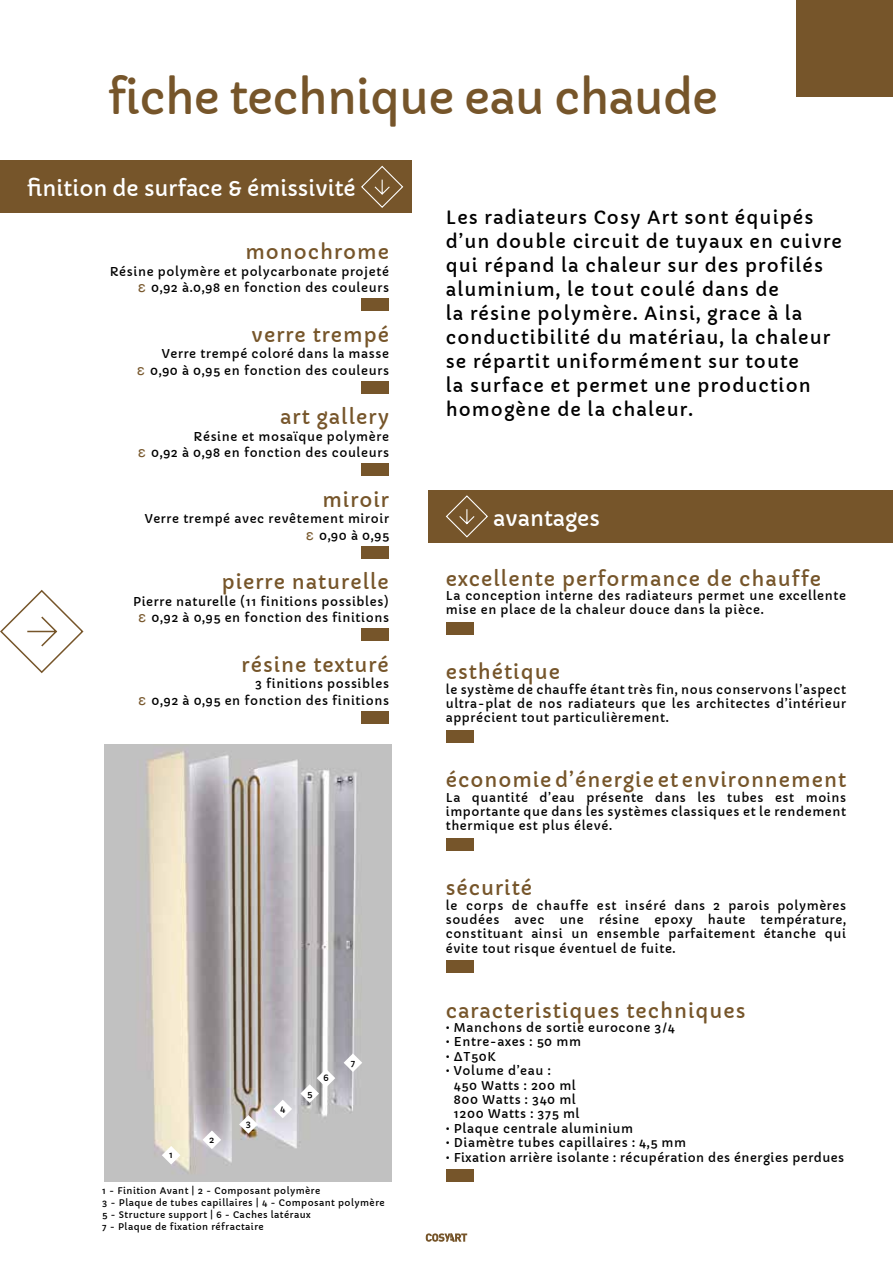
<style>
.page{position:relative;width:893px;height:1263px;background:#fff}
.page>*{position:absolute;margin:0;border:0;box-sizing:border-box;transform-origin:0 0}
.t1{font:45px "Capriola";letter-spacing:-.02em;color:#76552a}
.t2{font:21px "Capriola";color:#fff}
.t3{font:19.5px "Capriola";letter-spacing:.05em;color:#76552a}
.t4{font:18px/24px "Capriola";letter-spacing:.06em;color:#000}
.t5{font:12px/14.4px "Capriola";letter-spacing:.05em;color:#000;text-align:right}
.t6{font:9px/12px "Capriola";letter-spacing:.05em;color:#000}
.s1{font-family:"Helvetica";font-size:15px;color:#76552a}
</style>
<div class="page">
<div style="left:797px;top:0;width:96px;height:96px;background:#76552a"></div>
<svg style="left:426px;top:1233px;width:41px;height:9px"></svg>
<svg style="left:0;top:589px;width:84px;height:85px"></svg>
<div style="left:446px;top:622px;width:28px;height:12px;background:#76552a"></div>
<div style="left:446px;top:730px;width:28px;height:12px;background:#76552a"></div>
<div style="left:446px;top:838px;width:28px;height:12px;background:#76552a"></div>
<div style="left:446px;top:961px;width:28px;height:12px;background:#76552a"></div>
<div style="left:446px;top:1170px;width:28px;height:12px;background:#76552a"></div>
<div style="left:361px;top:299px;width:28px;height:12px;background:#76552a"></div>
<div style="left:361px;top:381px;width:28px;height:12px;background:#76552a"></div>
<div style="left:361px;top:464px;width:28px;height:12px;background:#76552a"></div>
<div style="left:361px;top:546px;width:28px;height:12px;background:#76552a"></div>
<div style="left:361px;top:629px;width:28px;height:12px;background:#76552a"></div>
<div style="left:361px;top:711px;width:28px;height:12px;background:#76552a"></div>
<div style="left:0;top:161px;width:411px;height:52px;background:#76552a"></div>
<svg style="left:361px;top:165px;width:43px;height:43px"></svg>
<div style="left:429px;top:490px;width:464px;height:53px;background:#76552a"></div>
<svg style="left:446px;top:495px;width:42px;height:43px"></svg>
<img style="left:104px;top:744px;width:287px;height:438px">
<svg style="left:344px;top:1053px;width:18px;height:19px"></svg>
<svg style="left:300px;top:1069px;width:35px;height:34px"></svg>
<svg style="left:273px;top:1100px;width:19px;height:18px"></svg>
<svg style="left:239px;top:1115px;width:19px;height:19px"></svg>
<svg style="left:203px;top:1130px;width:18px;height:19px"></svg>
<svg style="left:162px;top:1146px;width:18px;height:18px"></svg>
<h1 class="t1" style="left:108px;top:70px;width:612px">fiche technique eau chaude</h1>
<h2 class="t2" style="left:27px;top:176px;width:330px">finition de surface &amp; émissivité</h2>
<h3 class="t3" style="left:246px;top:240px;width:145px">monochrome</h3>
<p class="t5" style="left:110px;top:263px;width:281px;line-height:16.5px">Résine polymère et polycarbonate projeté <span class="s1">ε</span> 0,92 à.0,98 en fonction des couleurs</p>
<h3 class="t3" style="left:252px;top:323px;width:139px">verre trempé</h3>
<p class="t5" style="left:137px;top:346px;width:254px;line-height:16.5px">Verre trempé coloré dans la masse<br><span class="s1">ε</span> 0,90 à 0,95 en fonction des couleurs</p>
<h3 class="t3" style="left:280px;top:405px;width:110px">art gallery</h3>
<p class="t5" style="left:138px;top:428px;width:253px;line-height:16.5px">Résine et mosaïque polymère<br><span class="s1">ε</span> 0,92 à 0,98 en fonction des couleurs</p>
<h3 class="t3" style="left:322px;top:488px;width:68px">miroir</h3>
<p class="t5" style="left:145px;top:511px;width:246px;line-height:16.5px">Verre trempé avec revêtement miroir <span class="s1">ε</span> 0,90 à 0,95</p>
<h3 class="t3" style="left:222px;top:570px;width:169px">pierre naturelle</h3>
<p class="t5" style="left:133px;top:593px;width:257px;line-height:16.5px;text-align:center">Pierre naturelle (11 finitions possibles) <span class="s1">ε</span> 0,92 à 0,95 en fonction des finitions</p>
<h3 class="t3" style="left:242px;top:653px;width:149px">résine texturé</h3>
<p class="t5" style="left:138px;top:676px;width:252px;line-height:16.5px">3 finitions possibles<br><span class="s1">ε</span> 0,92 à 0,95 en fonction des finitions</p>
<p class="t6" style="left:169px;top:1149px;width:5px">1</p>
<p class="t6" style="left:209px;top:1134px;width:7px">2</p>
<p class="t6" style="left:246px;top:1118px;width:7px">3</p>
<p class="t6" style="left:280px;top:1103px;width:7px">4</p>
<p class="t6" style="left:307px;top:1087px;width:7px">5</p>
<p class="t6" style="left:323px;top:1072px;width:7px">6</p>
<p class="t6" style="left:351px;top:1056px;width:6px">7</p>
<p class="t6" style="left:102px;top:1185px;width:284px">1 - Finition Avant | 2 - Composant polymère<br>3 - Plaque de tubes capillaires | 4 - Composant polymère 5 - Structure support | 6 - Caches latéraux<br>7 - Plaque de fixation réfractaire</p>
<p class="t4" style="left:446px;top:205px;width:398px">Les radiateurs Cosy Art sont équipés d’un double circuit de tuyaux en cuivre qui répand la chaleur sur des profilés aluminium, le tout coulé dans de<br>la résine polymère. Ainsi, grace à la conductibilité du matériau, la chaleur se répartit uniformément sur toute<br>la surface et permet une production homogène de la chaleur.</p>
<h2 class="t2" style="left:493px;top:505px;width:108px">avantages</h2>
<h3 class="t3" style="left:446px;top:567px;width:377px">excellente performance de chauffe</h3>
<p class="t5" style="left:446px;top:589px;width:402px;text-align:left">La conception interne des radiateurs permet une excellente mise en place de la chaleur douce dans la pièce.</p>
<h3 class="t3" style="left:446px;top:660px;width:116px">esthétique</h3>
<p class="t5" style="left:446px;top:682px;width:402px;text-align:justify">le système de chauffe étant très fin, nous conservons l’aspect ultra-plat de nos radiateurs que les architectes d’intérieur apprécient tout particulièrement.</p>
<h3 class="t3" style="left:446px;top:768px;width:402px">économie d’énergie et environnement</h3>
<p class="t5" style="left:446px;top:790px;width:402px;text-align:justify">La quantité d’eau présente dans les tubes est moins importante que dans les systèmes classiques et le rendement thermique est plus élevé.</p>
<h3 class="t3" style="left:446px;top:876px;width:88px">sécurité</h3>
<p class="t5" style="left:446px;top:898px;width:402px;text-align:left">le corps de chauffe est inséré dans 2 parois polymères soudées</p>
<p class="t5" style="left:515px;top:913px;width:31px">avec</p>
<p class="t5" style="left:560px;top:913px;width:26px">une</p>
<p class="t5" style="left:599px;top:913px;width:41px">résine</p>
<p class="t5" style="left:654px;top:913px;width:40px">epoxy</p>
<p class="t5" style="left:708px;top:913px;width:39px">haute</p>
<p class="t5" style="left:446px;top:913px;width:402px;text-align:justify;text-indent:315px">température, constituant ainsi un ensemble parfaitement étanche qui évite tout risque éventuel de fuite.</p>
<h3 class="t3" style="left:446px;top:999px;width:301px">caracteristiques techniques</h3>
<p class="t5" style="left:446px;top:1021px;width:230px">• Manchons de sortie eurocone 3/4</p>
<p class="t5" style="left:446px;top:1035px;width:137px">• Entre-axes : 50 mm</p>
<p class="t5" style="left:446px;top:1049px;width:51px">• ∆T50K</p>
<p class="t5" style="left:454px;top:1064px;width:127px;text-align:left;text-indent:-8px">• Volume d’eau :<br>450 Watts : 200 ml<br>800 Watts : 340 ml<br>1200 Watts : 375 ml</p>
<p class="t5" style="left:446px;top:1121px;width:189px">• Plaque centrale aluminium</p>
<p class="t5" style="left:446px;top:1136px;width:242px">• Diamètre tubes capillaires : 4,5 mm</p>
<p class="t5" style="left:446px;top:1150px;width:400px">• Fixation arrière isolante : récupération des énergies perdues</p>
</div>
